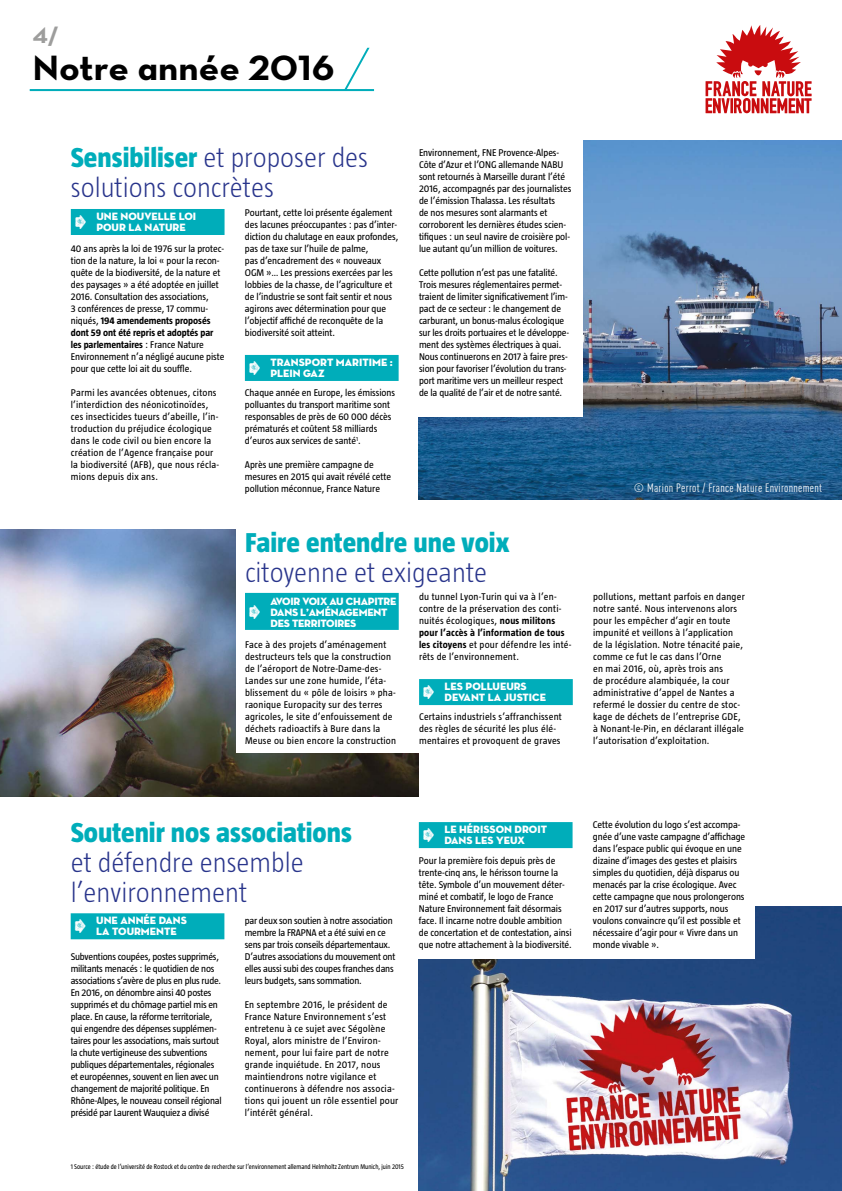
<style>
.page{position:relative;width:842px;height:1191px;background:#fff}
.page>*{position:absolute;margin:0;border:0;box-sizing:border-box;transform-origin:0 0}
.t1{font:36px "Veneer Extras";color:#fff}
.t2{font:35.8px "Neutra Text Bold Alt";color:#000;scale:1.07 1}
.t3{font:300 28px/30px "Taz";color:#28348b}
.t4{font:800 28px "Taz";color:#00adba}
.t5{font:22.8px "Neutra Text Bold Alt";color:#9d9d9c;scale:1.07 1}
.t6{font:condensed 12px "DINOT";letter-spacing:.025em;color:#fff}
.t7{font:10.8px/10.8px "Neutra Disp Titling";color:#fff}
.t8{font:10.8px/10.8px "Neutra Disp Titling";letter-spacing:-.02em;color:#fff}
.t9{font:10px/12px "Taz";letter-spacing:-.005em;color:#000}
.t10{font:10px/12px "Taz";letter-spacing:.02em;color:#000}
.t11{font:7px "Taz";color:#000;scale:.9 1}
.s1{font-family:"Neutra Text";font-weight:300;font-style:italic;font-size:50.8px;color:#00adba}
.s2{font-weight:800;color:#00adba}
.s3{font-weight:700}
</style>
<div class="page">
<img style="left:419px;top:140px;width:423px;height:359px">
<img style="left:419px;top:906px;width:423px;height:285px">
<img style="left:0;top:529px;width:419px;height:267px">
<div style="left:237px;top:519px;width:346px;height:234px;background:#fff"></div>
<div style="left:409px;top:134px;width:174px;height:283px;background:#fff"></div>
<div style="left:409px;top:812px;width:346px;height:146px;background:#fff"></div>
<div style="left:71px;top:209px;width:154px;height:26px;background:#00adba"></div>
<div style="left:245px;top:355px;width:154px;height:26px;background:#00adba"></div>
<div style="left:245px;top:593px;width:154px;height:37px;background:#00adba"></div>
<div style="left:419px;top:679px;width:154px;height:26px;background:#00adba"></div>
<div style="left:71px;top:913px;width:153px;height:26px;background:#00adba"></div>
<hr style="left:30px;top:89px;width:344px;height:2px;background:#00adba">
<svg style="left:705px;top:25px;width:107px;height:88px"></svg>
<div style="left:419px;top:822px;width:154px;height:26px;background:#00adba"></div>
<h3 class="t5" style="left:33px;top:21px;width:25px">4/</h3>
<h2 class="t2" style="left:33px;top:46px;width:323px">Notre année 2016 <span class="s1">/</span></h2>
<h3 class="t3" style="left:71px;top:142px;width:299px"><span class="s2">Sensibiliser</span> et proposer des solutions concrètes</h3>
<h1 class="t1" style="left:74px;top:202px;width:15px">%</h1>
<p class="t7" style="left:96px;top:211px;width:101px">UNE NOUVELLE LOI<br>POUR LA NATURE</p>
<p class="t9" style="left:71px;top:242px;width:155px">40 ans après la loi de 1976 sur la protec&shy;tion de la nature, la loi « pour la recon&shy;quête de la biodiversité, de la nature et des paysages » a été adoptée en juillet 2016. Consultation des associations,<br>3 conférences de presse, 17 commu&shy;niqués, <span class="s3">194 amendements proposés dont 59 ont été repris et adoptés par les parlementaires</span> : France Nature Environnement n’a négligé aucune piste pour que cette loi ait du souffle.</p>
<p class="t10" style="left:71px;top:386px;width:150px">Parmi les avancées obtenues, citons l’interdiction des néonicotinoïdes, ces insecticides tueurs d’abeille, l’in&shy;troduction du préjudice écologique dans le code civil ou bien encore la création de l’Agence française pour la biodiversité (AFB), que nous récla&shy;mions depuis dix ans.</p>
<p class="t9" style="left:245px;top:206px;width:155px">Pourtant, cette loi présente également des lacunes préoccupantes : pas d’inter&shy;diction du chalutage en eaux profondes, pas de taxe sur l’huile de palme,<br>pas d’encadrement des « nouveaux OGM »… Les pressions exercées par les lobbies de la chasse, de l’agriculture et de l’industrie se sont fait sentir et nous agirons avec détermination pour que l’objectif affiché de reconquête de la biodiversité soit atteint.</p>
<h1 class="t1" style="left:248px;top:347px;width:15px">%</h1>
<p class="t7" style="left:270px;top:357px;width:124px">TRANSPORT MARITIME :<br>PLEIN GAZ</p>
<p class="t9" style="left:245px;top:386px;width:152px">Chaque année en Europe, les émissions polluantes du transport maritime sont responsables de près de 60 000 décès prématurés et coûtent 58 milliards d’euros aux services de santé<sup>1</sup>.</p>
<p class="t9" style="left:245px;top:458px;width:148px">Après une première campagne de mesures en 2015 qui avait révélé cette pollution méconnue, France Nature</p>
<p class="t9" style="left:419px;top:146px;width:154px">Environnement, FNE Provence-Alpes-Côte d’Azur et l’ONG allemande NABU sont retournés à Marseille durant l’été 2016, accompagnés par des journalistes de l’émission Thalassa. Les résultats<br>de nos mesures sont alarmants et corroborent les dernières études scien&shy;tifiques : un seul navire de croisière pol&shy;lue autant qu’un million de voitures.</p>
<p class="t9" style="left:419px;top:266px;width:152px">Cette pollution n’est pas une fatalité.<br>Trois mesures réglementaires permet&shy;traient de limiter significativement l’im&shy;pact de ce secteur : le changement de carburant, un bonus-malus écologique sur les droits portuaires et le développe&shy;ment des systèmes électriques à quai.<br>Nous continuerons en 2017 à faire pres&shy;sion pour favoriser l’évolution du trans&shy;port maritime vers un meilleur respect de la qualité de l’air et de notre santé.</p>
<h3 class="t4" style="left:245px;top:527px;width:266px">Faire entendre une voix</h3>
<h3 class="t3" style="left:245px;top:557px;width:244px">citoyenne et exigeante</h3>
<h1 class="t1" style="left:248px;top:591px;width:15px">%</h1>
<p class="t8" style="left:270px;top:596px;width:127px">AVOIR VOIX AU CHAPITRE<br>DANS L’AMÉNAGEMENT<br>DES TERRITOIRES</p>
<p class="t10" style="left:245px;top:638px;width:153px">Face à des projets d’aménagement destructeurs tels que la construction de l’aéroport de Notre-Dame-des-Landes sur une zone humide, l’éta&shy;blissement du « pôle de loisirs » pha&shy;raonique Europacity sur des terres agricoles, le site d’enfouissement de déchets radioactifs à Bure dans la Meuse ou bien encore la construction</p>
<p class="t10" style="left:419px;top:590px;width:154px">du tunnel Lyon-Turin qui va à l’en&shy;contre de la préservation des conti&shy;nuités écologiques, <span class="s3">nous militons pour l’accès à l’information de tous les citoyens</span> et pour défendre les inté&shy;rêts de l’environnement.</p>
<h1 class="t1" style="left:422px;top:671px;width:15px">%</h1>
<p class="t7" style="left:445px;top:681px;width:103px">LES POLLUEURS<br>DEVANT LA JUSTICE</p>
<p class="t10" style="left:419px;top:710px;width:144px">Certains industriels s’affranchissent des règles de sécurité les plus élé&shy;mentaires et provoquent de graves</p>
<p class="t6" style="left:634px;top:481px;width:190px">© Marion Perrot / France Nature Environnement</p>
<p class="t10" style="left:593px;top:590px;width:153px">pollutions, mettant parfois en danger notre santé. Nous intervenons alors pour les empêcher d’agir en toute impunité et veillons à l’application de la législation. Notre ténacité paie, comme ce fut le cas dans l’Orne<br>en mai 2016, où, après trois ans<br>de procédure alambiquée, la cour administrative d’appel de Nantes a refermé le dossier du centre de stoc&shy;kage de déchets de l’entreprise GDE, à Nonant-le-Pin, en déclarant illégale l’autorisation d’exploitation.</p>
<h3 class="t4" style="left:71px;top:817px;width:283px">Soutenir nos associations</h3>
<h3 class="t3" style="left:71px;top:847px;width:235px">et défendre ensemble l’environnement</h3>
<h1 class="t1" style="left:74px;top:906px;width:15px">%</h1>
<p class="t7" style="left:96px;top:915px;width:92px">UNE ANNÉE DANS<br>LA TOURMENTE</p>
<p class="t9" style="left:71px;top:950px;width:153px">Subventions coupées, postes supprimés, militants menacés : le quotidien de nos associations s’avère de plus en plus rude.<br>En 2016, on dénombre ainsi 40 postes supprimés et du chômage partiel mis en place. En cause, la réforme territoriale, qui engendre des dépenses supplémen&shy;taires pour les associations, mais surtout la chute vertigineuse des subventions publiques départementales, régionales et européennes, souvent en lien avec un changement de majorité politique. En Rhône-Alpes, le nouveau conseil régional présidé par Laurent Wauquiez a divisé</p>
<p class="t9" style="left:245px;top:914px;width:152px">par deux son soutien à notre association membre la FRAPNA et a été suivi en ce sens par trois conseils départementaux.<br>D’autres associations du mouvement ont elles aussi subi des coupes franches dans leurs budgets, sans sommation.</p>
<p class="t10" style="left:245px;top:998px;width:155px">En septembre 2016, le président de France Nature Environnement s’est entretenu à ce sujet avec Ségolène Royal, alors ministre de l’Environ&shy;nement, pour lui faire part de notre grande inquiétude. En 2017, nous maintiendrons notre vigilance et continuerons à défendre nos associa&shy;tions qui jouent un rôle essentiel pour l’intérêt général.</p>
<h1 class="t1" style="left:422px;top:814px;width:15px">%</h1>
<p class="t7" style="left:444px;top:824px;width:104px">LE HÉRISSON DROIT<br>DANS LES YEUX</p>
<p class="t9" style="left:419px;top:854px;width:155px">Pour la première fois depuis près de trente-cinq ans, le hérisson tourne la tête. Symbole d’un mouvement déter&shy;miné et combatif, le logo de France Nature Environnement fait désormais face. Il incarne notre double ambition de concertation et de contestation, ainsi que notre attachement à la biodiversité.</p>
<p class="t11" style="left:71px;top:1162px;width:372px">1 Source : étude de l’université de Rostock et du centre de recherche sur l’environnement allemand Helmholtz Zentrum Munich, juin 2015</p>
<p class="t9" style="left:593px;top:818px;width:154px">Cette évolution du logo s’est accompa&shy;gnée d’une vaste campagne d’affichage dans l’espace public qui évoque en une dizaine d’images des gestes et plaisirs simples du quotidien, déjà disparus ou menacés par la crise écologique. Avec cette campagne que nous prolongerons en 2017 sur d’autres supports, nous voulons convaincre qu’il est possible et nécessaire d’agir pour « Vivre dans un monde vivable ».</p>
</div>
